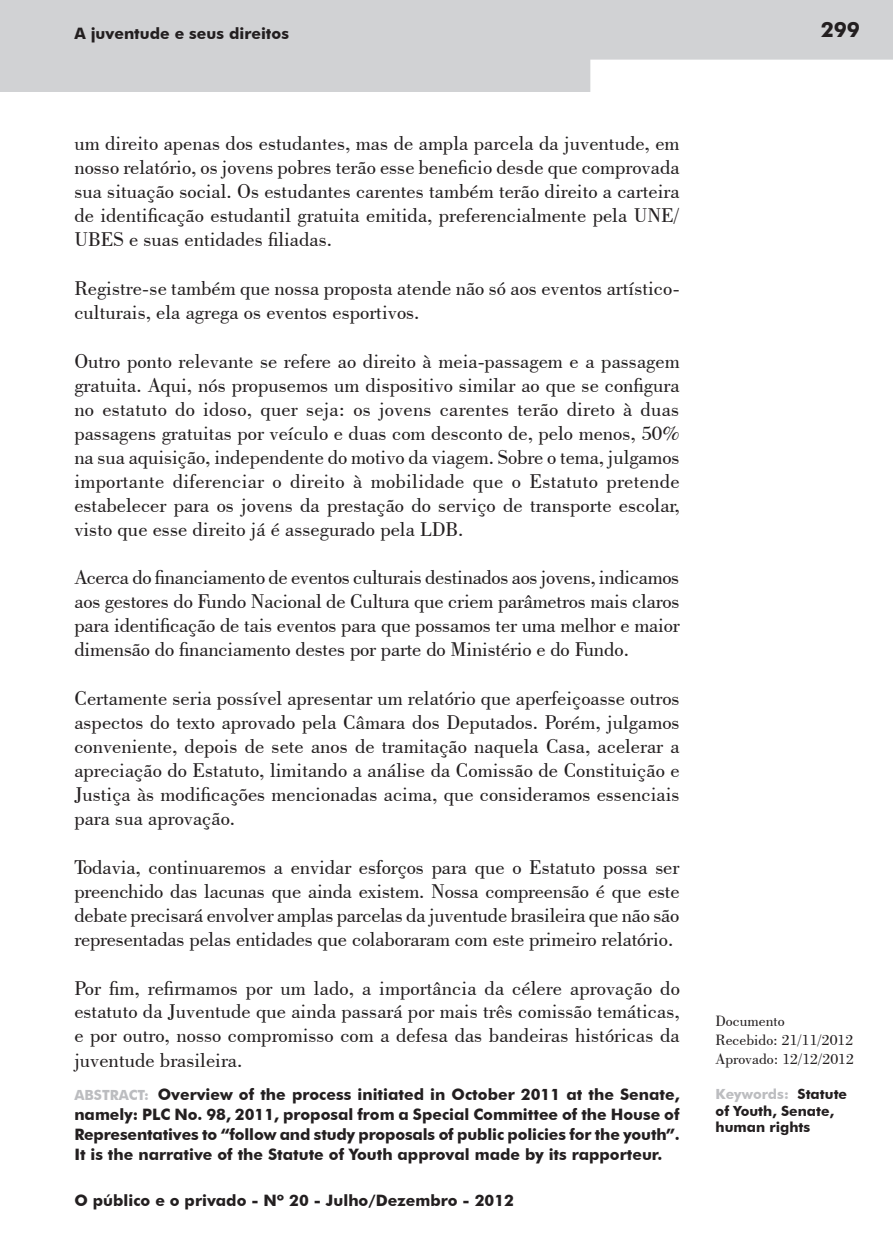
<style>
.page{position:relative;width:893px;height:1244px;background:#fff}
.page>*{position:absolute;margin:0;border:0;box-sizing:border-box;transform-origin:0 0}
.footnote_text{font:21px/24px "Bodoni BT";color:#231f20;text-align:justify}
.t1{font:700 21px "Futura BT";color:#231f20}
.Body_Text_2{font:700 15.75px/19.9px "Futura BT";color:#231f20;text-align:justify}
.t2{font:15.75px "Bodoni BT";color:#231f20}
.Body_Text_2-2{font:700 14px/16.8px "Futura BT";color:#231f20}
.s1{font-size:14px;color:#bcbdc0}
.s2{color:#bcbdc0}
</style>
<div class="page">
<div style="left:0;top:0;width:893px;height:60px;background:#d1d2d4"></div>
<div style="left:0;top:0;width:590px;height:92px;background:#d1d2d4"></div>
<p class="Body_Text_2" style="left:74px;top:23px;width:216px">A juventude e seus direitos</p>
<p class="t1" style="left:821px;top:17px;width:41px">299</p>
<p class="footnote_text" style="left:74px;top:131px;width:607px">um direito apenas dos estudantes, mas de ampla parcela da juventude, em nosso relatório, os jovens pobres terão esse beneficio desde que comprovada sua situação social. Os estudantes carentes também terão direito a carteira de identificação estudantil gratuita emitida, preferencialmente pela UNE/ UBES e suas entidades filiadas.</p>
<p class="footnote_text" style="left:74px;top:276px;width:607px">Registre-se também que nossa proposta atende não só aos eventos artístico&shy;culturais, ela agrega os eventos esportivos.</p>
<p class="footnote_text" style="left:74px;top:348px;width:607px">Outro ponto relevante se refere ao direito à meia-passagem e a passagem gratuita. Aqui, nós propusemos um dispositivo similar ao que se configura no estatuto do idoso, quer seja: os jovens carentes terão direto à duas passagens gratuitas por veículo e duas com desconto de, pelo menos, 50% na sua aquisição, independente do motivo da viagem. Sobre o tema, julgamos importante diferenciar o direito à mobilidade que o Estatuto pretende estabelecer para os jovens da prestação do serviço de transporte escolar, visto que esse direito já é assegurado pela LDB.</p>
<p class="footnote_text" style="left:74px;top:565px;width:607px">Acerca do financiamento de eventos culturais destinados aos jovens, indicamos aos gestores do Fundo Nacional de Cultura que criem parâmetros mais claros para identificação de tais eventos para que possamos ter uma melhor e maior dimensão do financiamento destes por parte do Ministério e do Fundo.</p>
<p class="footnote_text" style="left:74px;top:686px;width:607px">Certamente seria possível apresentar um relatório que aperfeiçoasse outros aspectos do texto aprovado pela Câmara dos Deputados. Porém, julgamos conveniente, depois de sete anos de tramitação naquela Casa, acelerar a apreciação do Estatuto, limitando a análise da Comissão de Constituição e Justiça às modificações mencionadas acima, que consideramos essenciais para sua aprovação.</p>
<p class="footnote_text" style="left:74px;top:854px;width:607px">Todavia, continuaremos a envidar esforços para que o Estatuto possa ser preenchido das lacunas que ainda existem. Nossa compreensão é que este debate precisará envolver amplas parcelas da juventude brasileira que não são representadas pelas entidades que colaboraram com este primeiro relatório.</p>
<p class="footnote_text" style="left:74px;top:975px;width:607px">Por fim, refirmamos por um lado, a importância da célere aprovação do estatuto da Juventude que ainda passará por mais três comissão temáticas, e por outro, nosso compromisso com a defesa das bandeiras históricas da juventude brasileira.</p>
<p class="Body_Text_2" style="left:74px;top:1084px;width:607px"><span class="s1">ABSTRACT:</span> Overview of the process initiated in October 2011 at the Senate, namely: PLC No. 98, 2011, proposal from a Special Committee of the House of Representatives to “follow and study proposals of public policies for the youth”.<br>It is the narrative of the Statute of Youth approval made by its rapporteur.</p>
<p class="Body_Text_2-2" style="left:716px;top:1085px;width:133px"><span class="s2">Keywords:</span> Statute of Youth, Senate, human rights</p>
<p class="t2" style="left:716px;top:1011px;width:71px">Documento</p>
<p class="t2" style="left:716px;top:1030px;width:139px">Recebido: 21/11/2012</p>
<p class="t2" style="left:716px;top:1049px;width:140px">Aprovado: 12/12/2012</p>
<p class="Body_Text_2" style="left:74px;top:1190px;width:441px">O público e o privado - Nº 20 - Julho/Dezembro - 2012</p>
</div>
